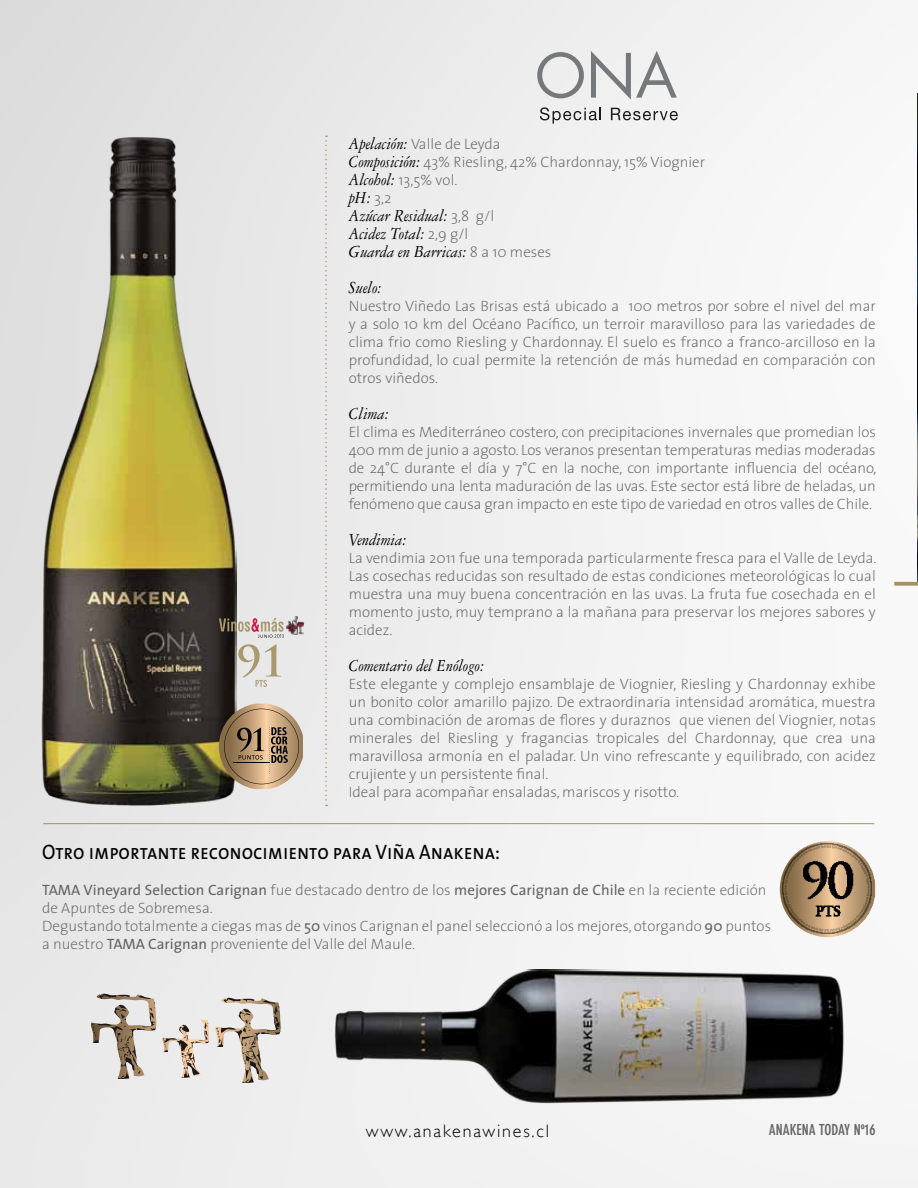
<style>
.page{position:relative;width:918px;height:1188px;background:#fff}
.page>*{position:absolute;margin:0;border:0;box-sizing:border-box;transform-origin:0 0}
.t1{font:21px "The Sans Regular Caps";color:#000;scale:.9 1}
.t2{font:18px/18px "Garamond Three Italic Os F";color:#000;scale:.9 1}
.t3{font:300 18px "Gill Sans";letter-spacing:.1em;color:#000}
.t4{font:200 15px/18px "The Sans";color:#636466}
.t5{font:700 condensed 15px "DIN Neuzeit Grotesk Std";color:#636466}
.s1{font-family:"Garamond Three Italic Os F";font-weight:400;font-size:18px;color:#000}
.s2{font-family:"The Sans";font-weight:200;font-size:15px;color:#636466}
.s3{font-weight:400}
</style>
<div class="page">
<img style="left:0;top:0;width:918px;height:1188px">
<img style="left:42px;top:136px;width:194px;height:669px">
<svg style="left:537px;top:52px;width:47px;height:46px;background:#cbcbcc"></svg>
<svg style="left:591px;top:51px;width:86px;height:49px"></svg>
<svg style="left:540px;top:107px;width:61px;height:17px"></svg>
<svg style="left:611px;top:108px;width:67px;height:12px"></svg>
<svg style="left:325px;top:136px;width:2px;height:670px"></svg>
<hr style="left:43px;top:823px;width:831px;height:1px;background:#a39161">
<svg style="left:90px;top:992px;width:193px;height:91px;background:#d2ccc6"></svg>
<img style="left:334px;top:970px;width:510px;height:134px">
<img style="left:780px;top:841px;width:96px;height:96px;border-radius:47px">
<svg style="left:219px;top:704px;width:84px;height:85px;background:#a48c6e"></svg>
<svg style="left:238px;top:644px;width:43px;height:43px;background:#d8d4ca"></svg>
<img style="left:286px;top:616px;width:18px;height:19px">
<svg style="left:219px;top:618px;width:65px;height:20px"></svg>
<img style="left:917px;top:94px;width:1px;height:488px">
<svg style="left:894px;top:582px;width:24px;height:4px"></svg>
<p class="t4" style="left:349px;top:136px;width:358px"><span class="s1">Apelación:</span> Valle de Leyda<br><span class="s1">Composición:</span> 43% Riesling, 42% Chardonnay, 15% Viognier<br><span class="s1">Alcohol:</span> 13,5% vol.</p>
<p class="t2" style="left:349px;top:189px;width:227px">pH: <span class="s2">3,2<br></span>Azúcar Residual: <span class="s2">3,8 g/l<br></span>Acidez Total: <span class="s2">2,9 g/l<br></span>Guarda en Barricas: <span class="s2">8 a 10 meses</span></p>
<p class="t2" style="left:349px;top:279px;width:38px">Suelo:</p>
<p class="t4" style="left:349px;top:298px;width:529px;text-align:justify">Nuestro Viñedo Las Brisas está ubicado a 100 metros por sobre el nivel del mar y a solo 10 km del Océano Pacífico, un terroir maravilloso para las variedades de clima frio como Riesling y Chardonnay. El suelo es franco a franco-arcilloso en la profundidad, lo cual permite la retención de más humedad en comparación con otros viñedos.</p>
<p class="t2" style="left:349px;top:405px;width:46px">Clima:</p>
<p class="t4" style="left:349px;top:424px;width:529px;text-align:justify">El clima es Mediterráneo costero, con precipitaciones invernales que promedian los 400 mm de junio a agosto. Los veranos presentan temperaturas medias moderadas de 24°C durante el día y 7°C en la noche, con importante influencia del océano, permitiendo una lenta maduración de las uvas. Este sector está libre de heladas, un fenómeno que causa gran impacto en este tipo de variedad en otros valles de Chile.</p>
<p class="t2" style="left:349px;top:531px;width:66px">Vendimia:</p>
<p class="t4" style="left:349px;top:550px;width:529px;text-align:justify">La vendimia 2011 fue una temporada particularmente fresca para el Valle de Leyda.<br>Las cosechas reducidas son resultado de estas condiciones meteorológicas lo cual muestra una muy buena concentración en las uvas. La fruta fue cosechada en el momento justo, muy temprano a la mañana para preservar los mejores sabores y acidez.</p>
<p class="t2" style="left:349px;top:657px;width:152px">Comentario del Enólogo:</p>
<p class="t4" style="left:349px;top:676px;width:529px">Este elegante y complejo ensamblaje de Viognier, Riesling y Chardonnay exhibe un bonito color amarillo pajizo. De extraordinaria intensidad aromática, muestra una combinación de aromas de flores y duraznos que vienen del Viognier, notas minerales del Riesling y fragancias tropicales del Chardonnay, que crea una maravillosa armonía en el paladar. Un vino refrescante y equilibrado, con acidez crujiente y un persistente final.<br>Ideal para acompañar ensaladas, mariscos y risotto.</p>
<h1 class="t1" style="left:42px;top:840px;width:510px">Otro importante reconocimiento para Viña Anakena:</h1>
<p class="t4" style="left:42px;top:882px;width:731px"><span class="s3">TAMA Vineyard Selection Carignan</span> fue destacado dentro de los <span class="s3">mejores Carignan de Chile</span> en la reciente edición de Apuntes de Sobremesa.<br>Degustando totalmente a ciegas mas de <span class="s3">50</span> vinos Carignan el panel seleccionó a los mejores, otorgando <span class="s3">90</span> puntos a nuestro <span class="s3">TAMA Carignan</span> proveniente del Valle del Maule.</p>
<p class="t3" style="left:366px;top:1121px;width:185px">www.anakenawines.cl</p>
<p class="t5" style="left:769px;top:1121px;width:108px">ANAKENA TODAY Nº16</p>
</div>
